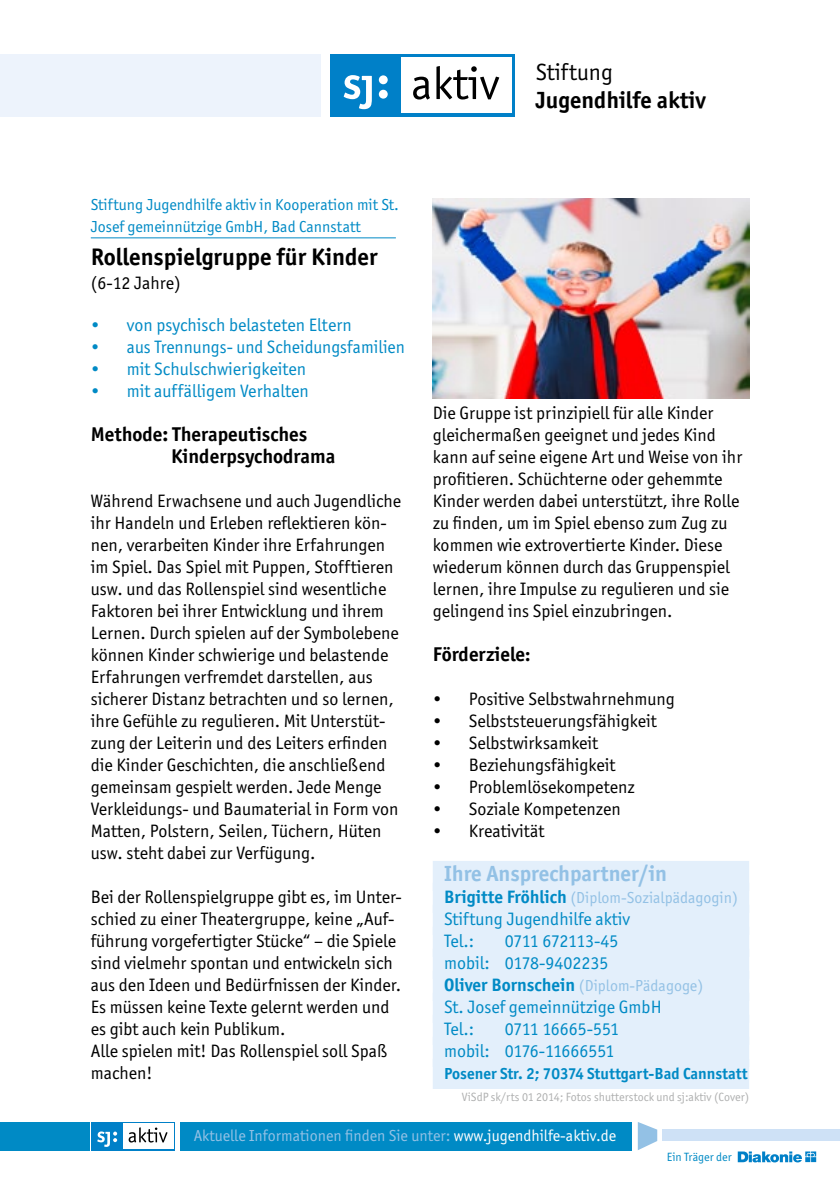
<style>
.page{position:relative;width:840px;height:1191px;background:#fff}
.page>*{position:absolute;margin:0;border:0;box-sizing:border-box;transform-origin:0 0}
.t1{font:700 24px "Officina Sans ITC Std";color:#000}
.t2{font:700 23.6px "Officina Sans ITC Std";color:#000}
.t3{font:23.6px "Officina Sans ITC Std";color:#000}
.t4{font:700 22px "Officina Sans ITC Std";color:#93c1e5}
.t5{font:700 20px/22px "Officina Sans ITC Std";color:#000}
.t6{font:18px/22px "Officina Sans ITC Std";color:#000}
.t7{font:18px/22px "Officina Sans ITC Std";color:#008ac5}
.t8{font:16px "Officina Sans ITC Std";color:#93c1e5}
.t9{font:16px/21.6px "Officina Sans ITC Std";color:#008ac5}
.t10{font:700 16px "Officina Sans ITC Std";color:#008ac5}
.t11{font:12px "Officina Sans ITC Std";color:#afb0b0}
.t12{font:12px "Officina Sans ITC Std";color:#008ac5}
.s1{font-size:18px}
.s2{font-weight:700;font-size:18px;color:#008ac5}
.s3{color:#fff}
</style>
<div class="page">
<div style="left:0;top:54px;width:320px;height:62px;background:#edf3fc"></div>
<div style="left:330px;top:54px;width:185px;height:62px;background:#0080c8"></div>
<div style="left:400px;top:58px;width:111px;height:55px;background:#fff"></div>
<div style="left:378px;top:90px;width:9px;height:9px;background:#fff;border-radius:50%"></div>
<div style="left:378px;top:75px;width:9px;height:9px;background:#fff;border-radius:50%"></div>
<svg style="left:343px;top:75px;width:28px;height:34px"></svg>
<svg style="left:413px;top:77px;width:16px;height:22px"></svg>
<svg style="left:436px;top:66px;width:63px;height:33px"></svg>
<div style="left:91px;top:1121px;width:84px;height:29px;background:#0080c8"></div>
<div style="left:123px;top:1123px;width:50px;height:25px;background:#fff"></div>
<svg style="left:97px;top:1131px;width:20px;height:15px"></svg>
<svg style="left:128px;top:1127px;width:39px;height:15px"></svg>
<div style="left:0;top:1121px;width:89px;height:29px;background:#008ac5"></div>
<div style="left:180px;top:1121px;width:451px;height:29px;background:#008ac5"></div>
<div style="left:662px;top:1129px;width:177px;height:12px;background:#cee1f6"></div>
<svg style="left:637px;top:1122px;width:20px;height:28px"></svg>
<svg style="left:737px;top:1151px;width:78px;height:11px"></svg>
<hr style="left:91px;top:237px;width:304px;height:1px;background:#008ac5">
<div style="left:432px;top:861px;width:316px;height:30px;background:#e3effb"></div>
<div style="left:432px;top:883px;width:316px;height:30px;background:#e3effb"></div>
<div style="left:432px;top:905px;width:316px;height:30px;background:#e3effb"></div>
<div style="left:432px;top:927px;width:316px;height:30px;background:#e3effb"></div>
<div style="left:432px;top:949px;width:316px;height:30px;background:#e3effb"></div>
<div style="left:432px;top:971px;width:316px;height:30px;background:#e3effb"></div>
<div style="left:432px;top:993px;width:316px;height:30px;background:#e3effb"></div>
<div style="left:432px;top:1015px;width:316px;height:30px;background:#e3effb"></div>
<div style="left:432px;top:1037px;width:316px;height:30px;background:#e3effb"></div>
<div style="left:432px;top:1059px;width:316px;height:30px;background:#e3effb"></div>
<img style="left:432px;top:198px;width:316px;height:200px">
<h2 class="t3" style="left:535px;top:58px;width:78px">Stiftung</h2>
<h2 class="t2" style="left:535px;top:85px;width:171px">Jugendhilfe aktiv</h2>
<p class="t9" style="left:91px;top:194px;width:309px">Stiftung Jugendhilfe aktiv in Kooperation mit St.<br>Josef gemeinnützige GmbH, Bad Cannstatt</p>
<h1 class="t1" style="left:91px;top:242px;width:288px">Rollenspielgruppe für Kinder</h1>
<p class="t6" style="left:91px;top:272px;width:91px">(6-12 Jahre)</p>
<p class="t7" style="left:91px;top:313px;width:262px">• von psychisch belasteten Eltern</p>
<p class="t7" style="left:91px;top:335px;width:315px">• aus Trennungs- und Scheidungsfamilien</p>
<p class="t7" style="left:91px;top:357px;width:217px">• mit Schulschwierigkeiten</p>
<p class="t7" style="left:91px;top:379px;width:219px">• mit auffälligem Verhalten</p>
<p class="t5" style="left:171px;top:422px;width:166px;text-indent:-80px">Methode: Therapeutisches<br>Kinderpsychodrama</p>
<p class="t6" style="left:91px;top:489px;width:312px">Während Erwachsene und auch Jugendliche ihr Handeln und Erleben reflektieren kön&shy;nen, verarbeiten Kinder ihre Erfahrungen im Spiel. Das Spiel mit Puppen, Stofftieren usw. und das Rollenspiel sind wesentliche Faktoren bei ihrer Entwicklung und ihrem Lernen. Durch spielen auf der Symbolebene können Kinder schwierige und belastende Erfahrungen verfremdet darstellen, aus sicherer Distanz betrachten und so lernen, ihre Gefühle zu regulieren. Mit Unterstüt&shy;zung der Leiterin und des Leiters erfinden die Kinder Geschichten, die anschließend gemeinsam gespielt werden. Jede Menge Verkleidungs- und Baumaterial in Form von Matten, Polstern, Seilen, Tüchern, Hüten usw. steht dabei zur Verfügung.</p>
<p class="t6" style="left:91px;top:885px;width:312px">Bei der Rollenspielgruppe gibt es, im Unter&shy;schied zu einer Theatergruppe, keine „Auf&shy;führung vorgefertigter Stücke“ – die Spiele sind vielmehr spontan und entwickeln sich aus den Ideen und Bedürfnissen der Kinder.<br>Es müssen keine Texte gelernt werden und es gibt auch kein Publikum.<br>Alle spielen mit! Das Rollenspiel soll Spaß machen!</p>
<p class="t6" style="left:432px;top:401px;width:311px">Die Gruppe ist prinzipiell für alle Kinder gleichermaßen geeignet und jedes Kind kann auf seine eigene Art und Weise von ihr profitieren. Schüchterne oder gehemmte Kinder werden dabei unterstützt, ihre Rolle zu finden, um im Spiel ebenso zum Zug zu kommen wie extrovertierte Kinder. Diese wiederum können durch das Gruppenspiel lernen, ihre Impulse zu regulieren und sie gelingend ins Spiel einzubringen.</p>
<p class="t5" style="left:432px;top:642px;width:99px">Förderziele<span class="s1">:</span></p>
<p class="t6" style="left:432px;top:687px;width:243px">• Positive Selbstwahrnehmung</p>
<p class="t6" style="left:432px;top:709px;width:225px">• Selbststeuerungsfähigkeit</p>
<p class="t6" style="left:432px;top:731px;width:167px">• Selbstwirksamkeit</p>
<p class="t6" style="left:432px;top:753px;width:184px">• Beziehungsfähigkeit</p>
<p class="t6" style="left:432px;top:775px;width:203px">• Problemlösekompetenz</p>
<p class="t6" style="left:432px;top:797px;width:190px">• Soziale Kompetenzen</p>
<p class="t6" style="left:432px;top:819px;width:113px">• Kreativität</p>
<p class="t4" style="left:444px;top:859px;width:224px">Ihre Ansprechpartner/in</p>
<p class="t8" style="left:444px;top:888px;width:295px"><span class="s2">Brigitte Fröhlich</span> (Diplom-Sozialpädagogin)</p>
<p class="t7" style="left:444px;top:907px;width:187px">Stiftung Jugendhilfe aktiv<br>Tel.:</p>
<p class="t7" style="left:444px;top:929px;width:176px;text-indent:61px">0711 672113-45 mobil: 0178-9402235</p>
<p class="t8" style="left:444px;top:976px;width:260px"><span class="s2">Oliver Bornschein</span> (Diplom-Pädagoge)</p>
<p class="t7" style="left:444px;top:995px;width:219px">St. Josef gemeinnützige GmbH<br>Tel.:</p>
<p class="t7" style="left:444px;top:1017px;width:176px;text-align:right">0711 16665-551<br>mobil: 0176-11666551</p>
<p class="t10" style="left:444px;top:1063px;width:305px">Posener Str. 2; 70374 Stuttgart-Bad Cannstatt</p>
<p class="t11" style="left:461px;top:1089px;width:289px">ViSdP sk/rts 01 2014; Fotos shutterstock und sj:aktiv (Cover)</p>
<p class="t8" style="left:193px;top:1126px;width:424px">Aktuelle Informationen finden Sie unter: <span class="s3">www.jugendhilfe-aktiv.de</span></p>
<p class="t12" style="left:666px;top:1150px;width:66px">Ein Träger der</p>
</div>
